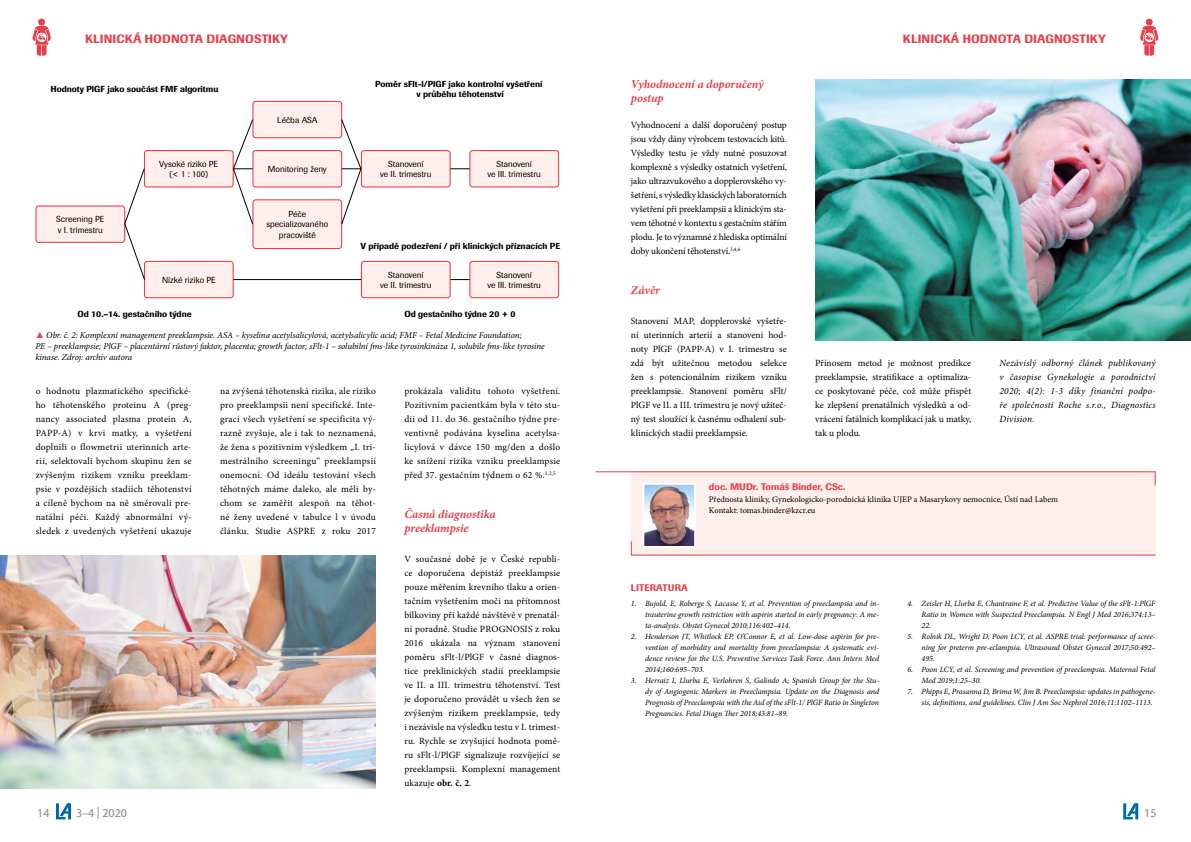
<style>
.page{position:relative;width:1191px;height:842px;background:#fff}
.page>*{position:absolute;margin:0;border:0;box-sizing:border-box;transform-origin:0 0}
.t1{font:italic 700 12px/14px "Minion Pro";letter-spacing:-.005em;color:#e83f4b}
.t2{font:500 12px "Imago";letter-spacing:.01em;color:#e83f4b}
.t3{font:12px "Myriad Pro";color:#878787}
.t4{font:9.5px/14px "Minion Pro";letter-spacing:.01em;color:#000;text-align:justify}
.t5{font:italic 9.5px/14px "Minion Pro";letter-spacing:.015em;color:#000;text-align:justify}
.t6{font:500 9.5px "Imago";color:#e83f4b}
.t7{font:italic 9px/11px "Minion Pro";letter-spacing:-.005em;color:#000}
.t8{font:8.7px/10.4px "Imago";color:#000;text-align:center}
.t9{font:500 8.7px/10.4px "Imago";color:#000;text-align:center}
.t10{font:8.5px/11px "Minion Pro";color:#000}
.t11{font:italic 8px/11px "Minion Pro";letter-spacing:-.005em;color:#000;text-align:justify}
.s1{font-family:"Franklin Gothic";font-weight:500;font-style:normal;color:#e83f4b}
.s2{font-weight:700}
</style>
<div class="page">
<svg style="left:56px;top:803px;width:15px;height:16px"></svg>
<svg style="left:1123px;top:803px;width:15px;height:16px"></svg>
<svg style="left:32px;top:19px;width:19px;height:37px"></svg>
<svg style="left:1140px;top:19px;width:18px;height:37px"></svg>
<div style="left:36px;top:206px;width:89px;height:36px;background:#feefed;border-radius:3px"></div>
<div style="left:35px;top:205px;width:90px;height:38px;border:1px solid #e83f4b;border-radius:3px"></div>
<div style="left:144px;top:261px;width:89px;height:37px;background:#feefed;border-radius:3px"></div>
<div style="left:144px;top:261px;width:90px;height:37px;border:1px solid #e83f4b;border-radius:3px"></div>
<div style="left:253px;top:101px;width:89px;height:37px;background:#feefed;border-radius:3px"></div>
<div style="left:252px;top:101px;width:90px;height:37px;border:1px solid #e83f4b;border-radius:3px"></div>
<div style="left:361px;top:261px;width:89px;height:37px;background:#feefed;border-radius:3px"></div>
<div style="left:361px;top:261px;width:90px;height:37px;border:1px solid #e83f4b;border-radius:3px"></div>
<div style="left:470px;top:151px;width:88px;height:36px;background:#feefed;border-radius:3px"></div>
<div style="left:469px;top:150px;width:90px;height:38px;border:1px solid #e83f4b;border-radius:3px"></div>
<div style="left:470px;top:261px;width:88px;height:37px;background:#feefed;border-radius:3px"></div>
<div style="left:469px;top:261px;width:90px;height:37px;border:1px solid #e83f4b;border-radius:3px"></div>
<svg style="left:124px;top:119px;width:346px;height:161px"></svg>
<img style="left:0;top:555px;width:376px;height:233px">
<div style="left:631px;top:471px;width:524px;height:84px;background:#feefed"></div>
<svg style="left:595px;top:471px;width:560px;height:15px"></svg>
<svg style="left:630px;top:540px;width:526px;height:16px"></svg>
<img style="left:645px;top:486px;width:48px;height:59px">
<div style="left:642px;top:483px;width:54px;height:65px;border:2px solid #fff"></div>
<img style="left:815px;top:79px;width:376px;height:261px">
<p class="t2" style="left:85px;top:31px;width:204px">KLINICKÁ HODNOTA DIAGNOSTIKY</p>
<p class="t2" style="left:903px;top:31px;width:204px">KLINICKÁ HODNOTA DIAGNOSTIKY</p>
<p class="t9" style="left:51px;top:84px;width:169px">Hodnoty PlGF jako součást FMF algoritmu</p>
<p class="t9" style="left:375px;top:78px;width:169px">Poměr sFlt-l/PlGF jako kontrolní vyšetření v průběhu těhotenství</p>
<p class="t8" style="left:277px;top:115px;width:42px">Léčba ASA</p>
<p class="t8" style="left:56px;top:214px;width:50px;text-align:left">Screening PE v I. trimestru</p>
<p class="t8" style="left:159px;top:158px;width:60px">Vysoké riziko PE (&lt; 1 : 100)</p>
<p class="t8" style="left:268px;top:164px;width:60px">Monitoring ženy</p>
<p class="t8" style="left:266px;top:208px;width:63px">Péče specializovaného pracoviště</p>
<p class="t8" style="left:380px;top:158px;width:53px">Stanovení<br>ve II. trimestru</p>
<p class="t8" style="left:487px;top:158px;width:55px">Stanovení<br>ve III. trimestru</p>
<p class="t9" style="left:360px;top:240px;width:201px">V případě podezření / při klinických příznacích PE</p>
<p class="t8" style="left:162px;top:275px;width:55px">Nízké riziko PE</p>
<p class="t8" style="left:380px;top:269px;width:53px">Stanovení<br>ve II. trimestru</p>
<p class="t8" style="left:487px;top:269px;width:55px">Stanovení<br>ve III. trimestru</p>
<p class="t9" style="left:77px;top:309px;width:116px">Od 10.–14. gestačního týdne</p>
<p class="t9" style="left:404px;top:309px;width:113px">Od gestačního týdne 20 + 0</p>
<p class="t7" style="left:35px;top:330px;width:511px"><span class="s1">▲</span> Obr. č. 2: Komplexní management preeklampsie. ASA – kyselina acetylsalicylová, acetylsalicylic acid; FMF – Fetal Medicine Foundation;<br>PE – preeklampsie; PlGF – placentární růstový faktor, placenta; growth factor; sFlt‑1 – solubilní fms‑like tyrosinkináza 1, solubile fms‑like tyrosine kinase. Zdroj: archiv autora</p>
<p class="t4" style="left:36px;top:384px;width:157px">o hodnotu plazmatického specifické&shy;ho těhotenského proteinu A (preg&shy;nancy associated plasma protein A, PAPP‑A) v krvi matky, a vyšetření doplnili o flowmetrii uterinních arte&shy;rií, selektovali bychom skupinu žen se zvýšeným rizikem vzniku preeklam&shy;psie v pozdějších stadiích těhotenství a cíleně bychom na ně směrovali pre&shy;natální péči. Každý abnormální vý&shy;sledek z uvedených vyšetření ukazuje</p>
<p class="t4" style="left:220px;top:384px;width:157px">na zvýšená těhotenská rizika, ale riziko pro preeklampsii není specifické. Inte&shy;grací všech vyšetření se specificita vý&shy;razně zvyšuje, ale i tak to neznamená, že žena s pozitivním výsledkem „I. tri&shy;mestrálního screeningu“ preeklampsií onemocní. Od ideálu testování všech těhotných máme daleko, ale měli by&shy;chom se zaměřit alespoň na těhot&shy;né ženy uvedené v tabulce l v úvodu článku. Studie ASPRE z roku 2017</p>
<p class="t4" style="left:404px;top:384px;width:157px">prokázala validitu tohoto vyšetření.<br>Pozitivním pacientkám byla v této stu&shy;dii od 11. do 36. gestačního týdne pre&shy;ventivně podávána kyselina acetylsa&shy;licylová v dávce 150 mg/den a došlo ke snížení rizika vzniku preeklampsie před 37. gestačním týdnem o 62 %.<sup>1,2,5</sup></p>
<p class="t1" style="left:404px;top:507px;width:93px">Časná diagnostika preeklampsie</p>
<p class="t4" style="left:404px;top:552px;width:157px">V současné době je v České republi&shy;ce doporučena depistáž preeklampsie pouze měřením krevního tlaku a orien&shy;tačním vyšetřením moči na přítomnost bílkoviny při každé návštěvě v prenatál&shy;ní poradně. Studie PROGNOSIS z roku 2016 ukázala na význam stanovení poměru sFlt‑l/PlGF v časné diagnos&shy;tice preklinických stadií preeklampsie ve II. a III. trimestru těhotenství. Test je doporučeno provádět u všech žen se zvýšeným rizikem preeklampsie, tedy i nezávisle na výsledku testu v I. trimest&shy;ru. Rychle se zvyšující hodnota pomě&shy;ru sFlt‑l/PlGF signalizuje rozvíjející se preeklampsii. Komplexní management ukazuje <span class="s2">obr. č. 2</span>.</p>
<p class="t1" style="left:631px;top:77px;width:134px">Vyhodnocení a doporučený postup</p>
<p class="t4" style="left:631px;top:118px;width:157px">Vyhodnocení a další doporučený postup jsou vždy dány výrobcem testovacích kitů.<br>Výsledky testu je vždy nutné posuzovat komplexně s výsledky ostatních vyšetření, jako ultrazvukového a dopplerovského vy&shy;šetření, s výsledky klasických laboratorních vyšetření při preeklampsii a klinickým sta&shy;vem těhotné v kontextu s gestačním stářím plodu. Je to významné z hlediska optimální doby ukončení těhotenství.<sup>3,4,6</sup></p>
<p class="t1" style="left:631px;top:283px;width:30px">Závěr</p>
<p class="t4" style="left:631px;top:314px;width:157px">Stanovení MAP, dopplerovské vyšetře&shy;ní uterinních arterií a stanovení hod&shy;noty PlGF (PAPP‑A) v I. trimestru se zdá být užitečnou metodou selekce žen s potencionálním rizikem vzniku preeklampsie. Stanovení poměru sFlt/ PlGF ve II. a III. trimestru je nový užiteč&shy;ný test sloužící k časnému odhalení sub&shy;klinických stadií preeklampsie.</p>
<p class="t4" style="left:815px;top:356px;width:157px">Přínosem metod je možnost predikce preeklampsie, stratifikace a optimaliza&shy;ce poskytované péče, což může přispět ke zlepšení prenatálních výsledků a od&shy;vrácení fatálních komplikací jak u matky, tak u plodu.</p>
<p class="t5" style="left:999px;top:356px;width:157px">Nezávislý odborný článek publikovaný v časopise Gynekologie a porodnictví 2020; 4(2): 1-3 díky finanční podpo&shy;ře společnosti Roche s.r.o., Diagnostics Division.</p>
<p class="t6" style="left:709px;top:480px;width:138px">doc. MUDr. Tomáš Binder, CSc.</p>
<p class="t10" style="left:709px;top:494px;width:350px">Přednosta kliniky, Gynekologicko‑porodnická klinika UJEP a Masarykovy nemocnice, Ústí nad Labem<br>Kontakt: tomas.binder@kzcr.eu</p>
<p class="t6" style="left:631px;top:581px;width:58px">LITERATURA</p>
<p class="t11" style="left:645px;top:598px;width:235px;text-indent:-14px">1. Bujold, E, Roberge S, Lacasse Y, et al. Prevention of preeclampsia and in&shy;trauterine growth restriction with aspirin started in early pregnancy: A me&shy;ta‑analysis. Obstet Gynecol 2010;116:402–414.</p>
<p class="t11" style="left:645px;top:631px;width:235px;text-indent:-14px">2. Henderson JT, Whitlock EP, O’Connor E, et al. Low‑dose aspirin for pre&shy;vention of morbidity and mortality from preeclampsia: A systematic evi&shy;dence review for the U.S. Preventive Services Task Force. Ann Intern Med 2014;160:695–703.</p>
<p class="t11" style="left:645px;top:675px;width:235px;text-indent:-14px">3. Herraiz I, Llurba E, Verlohren S, Galindo A; Spanish Group for the Stu&shy;dy of Angiogenic Markers in Preeclampsia. Update on the Diagnosis and Prognosis of Preeclampsia with the Aid of the sFlt‑1/ PlGF Ratio in Singleton Pregnancies. Fetal Diagn Ther 2018;43:81–89.</p>
<p class="t11" style="left:921px;top:598px;width:235px;text-indent:-14px">4. Zeisler H, Llurba E, Chantraine F, et al. Predictive Value of the sFlt‑1:PlGF Ratio in Women with Suspected Preeclampsia. N Engl J Med 2016;374:13– 22.</p>
<p class="t11" style="left:921px;top:631px;width:235px;text-indent:-14px">5. Rolnik DL, Wright D, Poon LCY, et al. ASPRE trial: performance of scree&shy;ning for preterm pre‑eclampsia. Ultrasound Obstet Gynecol 2017;50:492– 495.</p>
<p class="t11" style="left:921px;top:664px;width:235px;text-indent:-14px">6. Poon LCY, et al. Screening and prevention of preeclampsia. Maternal Fetal<br>Med 2019;1:25–30.</p>
<p class="t11" style="left:921px;top:686px;width:235px;text-indent:-14px">7. Phipps E, Prasanna D, Brima W, Jim B. Preeclampsia: updates in pathogene&shy;sis, definitions, and guidelines. Clin J Am Soc Nephrol 2016;11:1102–1113.</p>
<p class="t3" style="left:37px;top:806px;width:14px">14</p>
<p class="t3" style="left:76px;top:806px;width:52px">3–4 | 2020</p>
<p class="t3" style="left:1144px;top:806px;width:14px">15</p>
</div>
